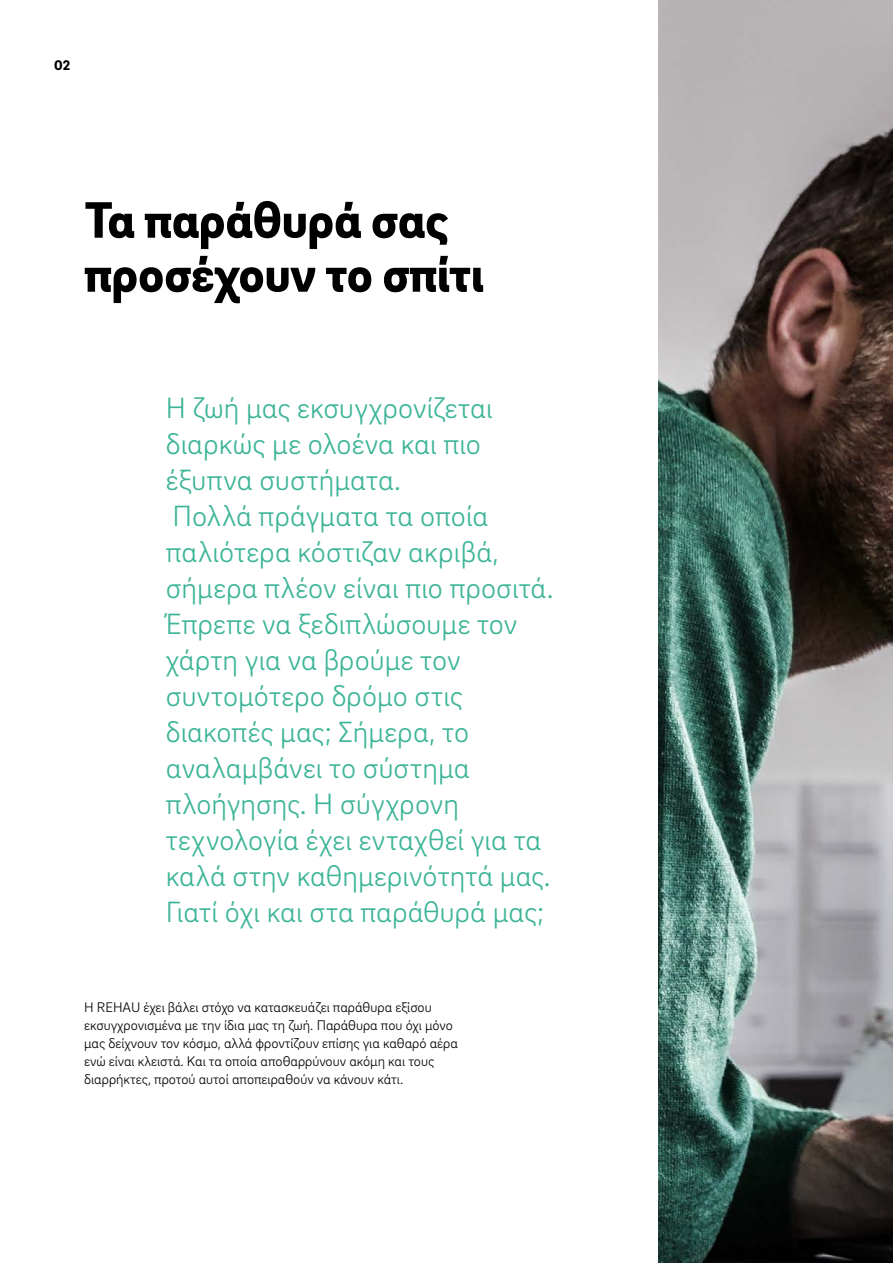
<style>
.page{position:relative;width:893px;height:1263px;background:#fff}
.page>*{position:absolute;margin:0;border:0;box-sizing:border-box;transform-origin:0 0}
._01__Headline_-_35pt{font:900 52.5px/54px "Brix Sans";color:#000}
._11__Highlighter_-_2{font:300 30px/36px "Brix Sans";letter-spacing:.005em;color:#3cb497}
._16__Body_text_-_9_5{font:300 14.25px/18px "Brix Sans";color:#000}
.MP__Page_numbers_-_9{font:900 14.25px "Brix Sans";color:#000}
</style>
<div class="page">
<img style="left:659px;top:0;width:234px;height:1263px">
<p class="MP__Page_numbers_-_9" style="left:54px;top:56px;width:18px">02</p>
<p class="_01__Headline_-_35pt" style="left:84px;top:190px;width:401px">Τα παράθυρά σας προσέχουν το σπίτι</p>
<p class="_11__Highlighter_-_2" style="left:166px;top:388px;width:389px">Η ζωή μας εκσυγχρονίζεται διαρκώς με ολοένα και πιο έξυπνα συστήματα.<br>Πολλά πράγματα τα οποία παλιότερα κόστιζαν ακριβά, σήμερα πλέον είναι πιο προσιτά.<br>Έπρεπε να ξεδιπλώσουμε τον χάρτη για να βρούμε τον συντομότερο δρόμο στις διακοπές μας; Σήμερα, το αναλαμβάνει το σύστημα πλοήγησης. Η σύγχρονη τεχνολογία έχει ενταχθεί για τα καλά στην καθημερινότητά μας.<br>Γιατί όχι και στα παράθυρά μας;</p>
<p class="_16__Body_text_-_9_5" style="left:84px;top:997px;width:375px">Η REHAU έχει βάλει στόχο να κατασκευάζει παράθυρα εξίσου εκσυγχρονισμένα με την ίδια μας τη ζωή. Παράθυρα που όχι μόνο μας δείχνουν τον κόσμο, αλλά φροντίζουν επίσης για καθαρό αέρα ενώ είναι κλειστά. Και τα οποία αποθαρρύνουν ακόμη και τους διαρρήκτες, προτού αυτοί αποπειραθούν να κάνουν κάτι.</p>
</div>
